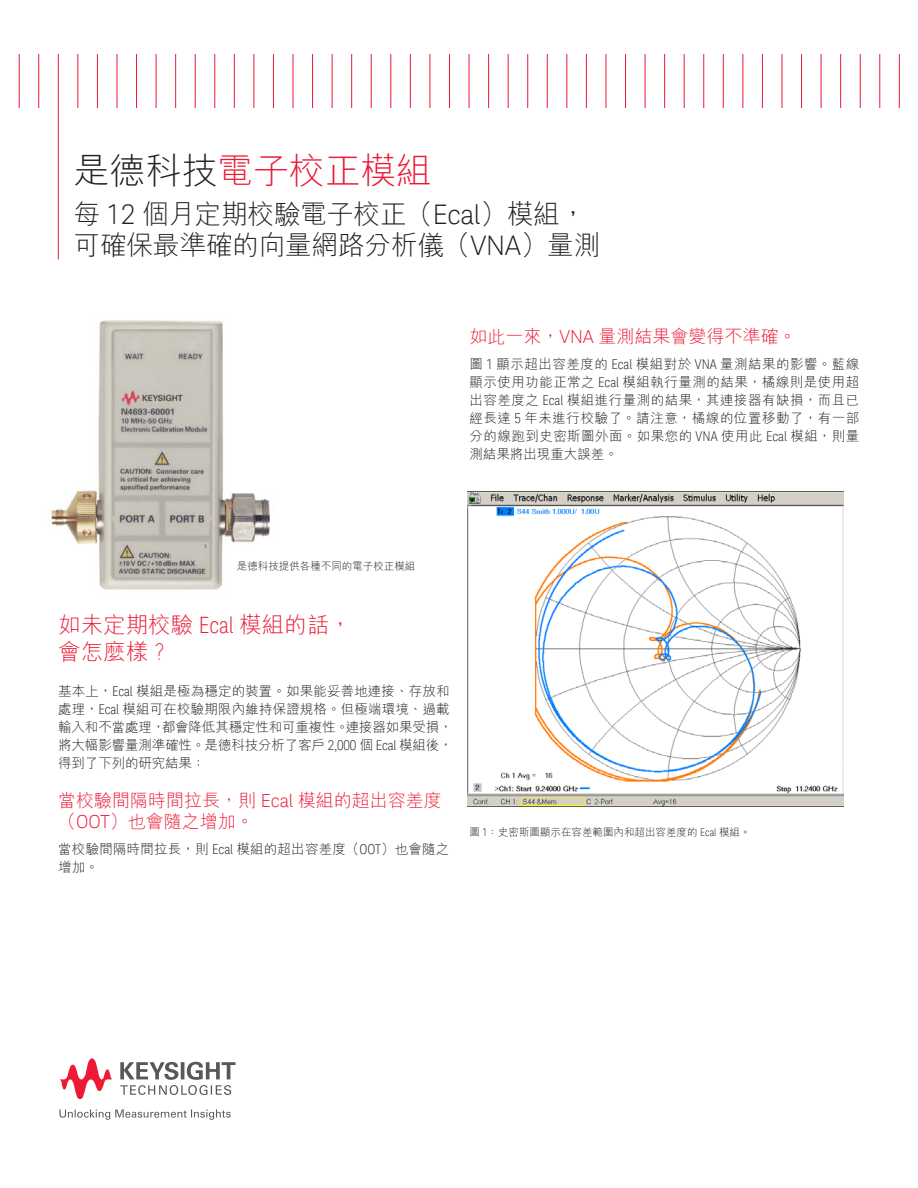
<style>
.page{position:relative;width:918px;height:1188px;background:#fff}
.page>*{position:absolute;margin:0;border:0;box-sizing:border-box;transform-origin:0 0}
.BHead_Red{font:300 36px "M Hei HK";letter-spacing:-.01em;color:#ed1a36}
.BHead_Black{font:300 27px/31.5px "M Hei HK";letter-spacing:-.01em;color:#221e1f}
.Head_1{font:300 22.5px/27px "M Hei HK";color:#ed1a36}
.Head_2{font:300 18px/21.6px "M Hei HK";color:#ed1a36}
.Body{font:300 13.5px/18px "M Hei HK";letter-spacing:.01em;color:#231f20}
.Body-2{font:300 13.5px/18px "M Hei HK";letter-spacing:-.01em;color:#231f20}
.Captions{font:300 10.5px "M Hei HK";color:#231f20}
.s1{color:#231f20}
.s2{font-family:"Keysight Sans"}
.s3{font-family:"Keysight Sans";font-stretch:condensed}
</style>
<div class="page">
<svg style="left:60px;top:1109px;width:171px;height:11px"></svg>
<svg style="left:120px;top:1062px;width:116px;height:33px"></svg>
<svg style="left:60px;top:1058px;width:53px;height:41px"></svg>
<img style="left:468px;top:491px;width:375px;height:315px">
<img style="left:50px;top:320px;width:220px;height:270px">
<hr style="left:19px;top:54px;width:1px;height:54px;background:#ed1a36">
<hr style="left:38px;top:54px;width:1px;height:54px;background:#ed1a36">
<hr style="left:58px;top:54px;width:1px;height:206px;background:#ed1a36">
<hr style="left:77px;top:54px;width:1px;height:54px;background:#ed1a36">
<hr style="left:97px;top:54px;width:1px;height:54px;background:#ed1a36">
<hr style="left:117px;top:54px;width:1px;height:54px;background:#ed1a36">
<hr style="left:136px;top:54px;width:1px;height:54px;background:#ed1a36">
<hr style="left:156px;top:54px;width:1px;height:54px;background:#ed1a36">
<hr style="left:175px;top:54px;width:1px;height:54px;background:#ed1a36">
<hr style="left:195px;top:54px;width:1px;height:54px;background:#ed1a36">
<hr style="left:214px;top:54px;width:1px;height:54px;background:#ed1a36">
<hr style="left:234px;top:54px;width:1px;height:54px;background:#ed1a36">
<hr style="left:254px;top:54px;width:1px;height:54px;background:#ed1a36">
<hr style="left:273px;top:54px;width:1px;height:54px;background:#ed1a36">
<hr style="left:293px;top:54px;width:1px;height:54px;background:#ed1a36">
<hr style="left:312px;top:54px;width:1px;height:54px;background:#ed1a36">
<hr style="left:332px;top:54px;width:1px;height:54px;background:#ed1a36">
<hr style="left:351px;top:54px;width:1px;height:54px;background:#ed1a36">
<hr style="left:371px;top:54px;width:1px;height:54px;background:#ed1a36">
<hr style="left:390px;top:54px;width:1px;height:54px;background:#ed1a36">
<hr style="left:410px;top:54px;width:1px;height:54px;background:#ed1a36">
<hr style="left:430px;top:54px;width:1px;height:54px;background:#ed1a36">
<hr style="left:449px;top:54px;width:1px;height:54px;background:#ed1a36">
<hr style="left:469px;top:54px;width:1px;height:54px;background:#ed1a36">
<hr style="left:488px;top:54px;width:1px;height:54px;background:#ed1a36">
<hr style="left:508px;top:54px;width:1px;height:54px;background:#ed1a36">
<hr style="left:527px;top:54px;width:1px;height:54px;background:#ed1a36">
<hr style="left:547px;top:54px;width:1px;height:54px;background:#ed1a36">
<hr style="left:566px;top:54px;width:1px;height:54px;background:#ed1a36">
<hr style="left:586px;top:54px;width:1px;height:54px;background:#ed1a36">
<hr style="left:606px;top:54px;width:1px;height:54px;background:#ed1a36">
<hr style="left:625px;top:54px;width:1px;height:54px;background:#ed1a36">
<hr style="left:645px;top:54px;width:1px;height:54px;background:#ed1a36">
<hr style="left:664px;top:54px;width:1px;height:54px;background:#ed1a36">
<hr style="left:684px;top:54px;width:1px;height:54px;background:#ed1a36">
<hr style="left:703px;top:54px;width:1px;height:54px;background:#ed1a36">
<hr style="left:723px;top:54px;width:1px;height:54px;background:#ed1a36">
<hr style="left:742px;top:54px;width:1px;height:54px;background:#ed1a36">
<hr style="left:762px;top:54px;width:1px;height:54px;background:#ed1a36">
<hr style="left:782px;top:54px;width:1px;height:54px;background:#ed1a36">
<hr style="left:801px;top:54px;width:1px;height:54px;background:#ed1a36">
<hr style="left:821px;top:54px;width:1px;height:54px;background:#ed1a36">
<hr style="left:840px;top:54px;width:1px;height:54px;background:#ed1a36">
<hr style="left:860px;top:54px;width:1px;height:54px;background:#ed1a36">
<hr style="left:879px;top:54px;width:1px;height:54px;background:#ed1a36">
<hr style="left:899px;top:54px;width:1px;height:54px;background:#ed1a36">
<p class="BHead_Red" style="left:73px;top:146px;width:360px"><span class="s1">是德科技</span>電子校正模組</p>
<p class="BHead_Black" style="left:73px;top:197px;width:529px">每 <span class="s2">12</span> 個月定期校驗電子校正（<span class="s2">Ecal</span>）模組，可確保最準確的向量網路分析儀（<span class="s2">VNA</span>）量測</p>
<p class="Head_2" style="left:469px;top:325px;width:328px">如此一來，<span class="s2">VNA</span> 量測結果會變得不準確。</p>
<p class="Body" style="left:469px;top:354px;width:391px;text-align:justify">圖 <span class="s3">1</span> 顯示超出容差度的 <span class="s3">Ecal</span> 模組對於 <span class="s3">VNA</span> 量測結果的影響。藍線顯示使用功能正常之 <span class="s3">Ecal</span> 模組執行量測的結果，橘線則是使用超出容差度之 <span class="s3">Ecal</span> 模組進行量測的結果，其連接器有缺損，而且已經長達 <span class="s3">5</span> 年未進行校驗了。請注意，橘線的位置移動了，有一部分的線跑到史密斯圖外面。如果您的 <span class="s3">VNA</span> 使用此 <span class="s3">Ecal</span> 模組，則量測結果將出現重大誤差。</p>
<p class="Captions" style="left:237px;top:559px;width:180px">是德科技提供各種不同的電子校正模組</p>
<p class="Head_1" style="left:58px;top:610px;width:295px">如未定期校驗 <span class="s3">Ecal</span> 模組的話，會怎麼樣？</p>
<p class="Body-2" style="left:58px;top:681px;width:396px">基本上，<span class="s3">Ecal</span> 模組是極為穩定的裝置。如果能妥善地連接、存放和處理，<span class="s3">Ecal</span> 模組可在校驗期限內維持保證規格。但極端環境、過載輸入和不當處理，都會降低其穩定性和可重複性。連接器如果受損，將大幅影響量測準確性。是德科技分析了客戶 <span class="s3">2,000</span> 個 <span class="s3">Ecal</span> 模組後，得到了下列的研究結果：</p>
<p class="Head_2" style="left:58px;top:789px;width:385px">當校驗間隔時間拉長，則 <span class="s2">Ecal</span> 模組的超出容差度（<span class="s2">OOT</span>）也會隨之增加。</p>
<p class="Body" style="left:58px;top:840px;width:393px">當校驗間隔時間拉長，則 <span class="s3">Ecal</span> 模組的超出容差度（<span class="s3">OOT</span>）也會隨之增加。</p>
<p class="Captions" style="left:469px;top:825px;width:283px">圖 <span class="s3">1</span>：史密斯圖顯示在容差範圍內和超出容差度的 <span class="s3">Ecal</span> 模組。</p>
</div>
